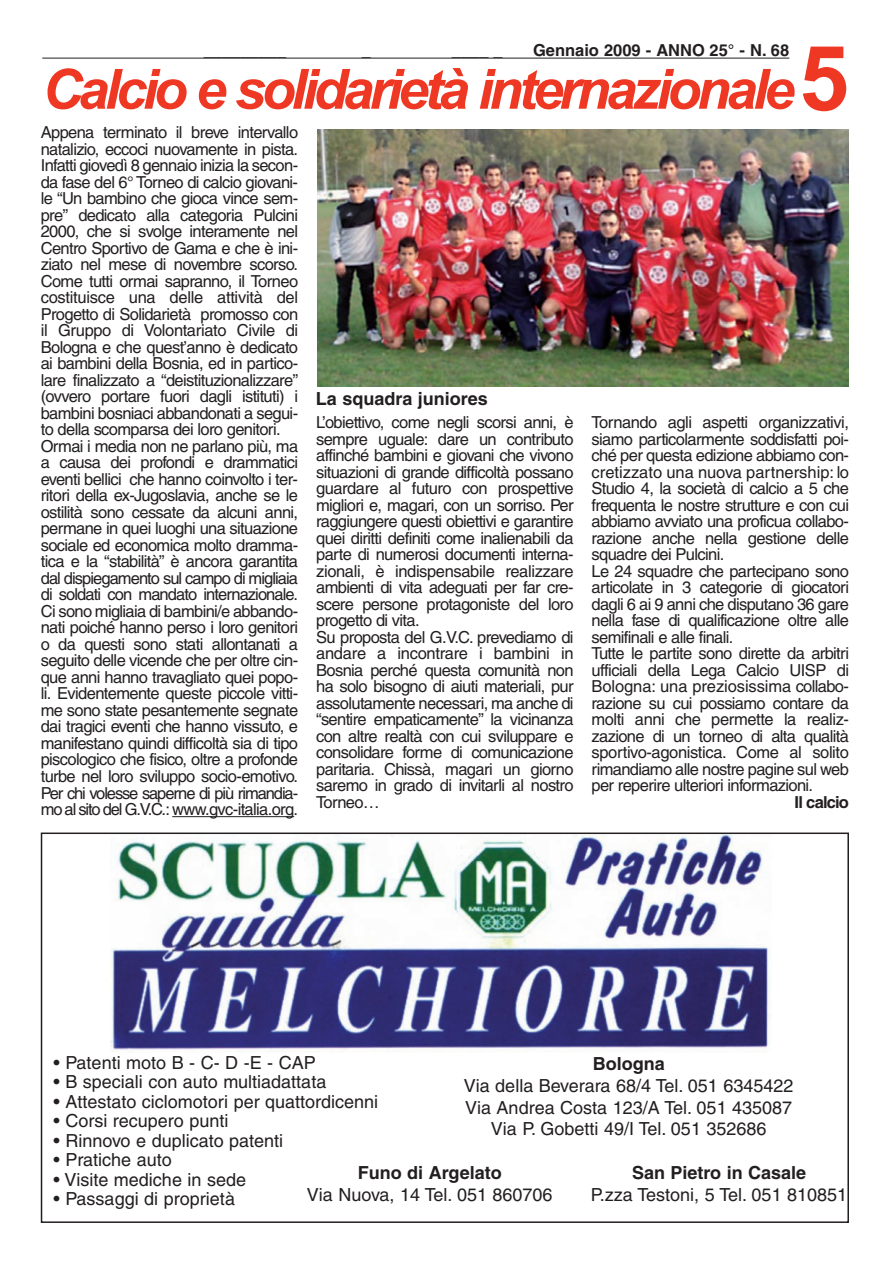
<style>
.page{position:relative;width:893px;height:1265px;background:#fff}
.page>*{position:absolute;margin:0;border:0;box-sizing:border-box;transform-origin:0 0}
.t1{font:700 90px "Arial";color:#ef3823}
.t2{font:italic 700 55.5px "Arial";letter-spacing:-.08em;color:#ef3823}
.t3{font:18px/21.6px "Helvetica";color:#231f20;text-align:center}
.t4{font:700 18px "Helvetica";color:#231f20}
.t5{font:16.5px/16.5px "Helvetica";letter-spacing:-.04em;color:#231f20}
.t6{font:700 16.5px "Helvetica";color:#231f20}
.t7{font:700 16.5px "Helvetica";letter-spacing:-.05em;color:#231f20}
</style>
<div class="page">
<hr style="left:42px;top:58px;width:747px;height:1px;background:#231f20">
<img style="left:110px;top:835px;width:660px;height:217px">
<div style="left:41px;top:832px;width:808px;height:390px;border:2px solid #231f20"></div>
<hr style="left:172px;top:816px;width:122px;height:1px;background:#231f20">
<img style="left:317px;top:130px;width:532px;height:257px">
<p class="t6" style="left:204px;top:45px;width:84px">_________</p>
<p class="t6" style="left:362px;top:45px;width:11px">_</p>
<p class="t6" style="left:452px;top:45px;width:52px">____ _</p>
<p class="t6" style="left:533px;top:45px;width:258px">Gennaio 2009 - ANNO 25° - N. 68</p>
<h2 class="t2" style="left:42px;top:69px;width:754px">Calcio e solidarietà internazionale</h2>
<h1 class="t1" style="left:799px;top:46px;width:52px">5</h1>
<p class="t5" style="left:41px;top:126px;width:259px">Appena terminato il breve intervallo natalizio, eccoci nuovamente in pista.<br>Infatti giovedì 8 gennaio inizia la secon&shy;da fase del 6° Torneo di calcio giovani&shy;le “Un bambino che gioca vince sem&shy;pre” dedicato alla categoria Pulcini 2000, che si svolge interamente nel Centro Sportivo de Gama e che è ini&shy;ziato nel mese di novembre scorso.<br>Come tutti ormai sapranno, il Torneo costituisce una delle attività del Progetto di Solidarietà promosso con il Gruppo di Volontariato Civile di Bologna e che quest’anno è dedicato ai bambini della Bosnia, ed in partico&shy;lare finalizzato a “deistituzionalizzare” (ovvero portare fuori dagli istituti) i bambini bosniaci abbandonati a segui&shy;to della scomparsa dei loro genitori.<br>Ormai i media non ne parlano più, ma a causa dei profondi e drammatici eventi bellici che hanno coinvolto i ter&shy;ritori della ex-Jugoslavia, anche se le ostilità sono cessate da alcuni anni, permane in quei luoghi una situazione sociale ed economica molto dramma&shy;tica e la “stabilità” è ancora garantita dal dispiegamento sul campo di migliaia di soldati con mandato internazionale.<br>Ci sono migliaia di bambini/e abbando&shy;nati poiché hanno perso i loro genitori o da questi sono stati allontanati a seguito delle vicende che per oltre cin&shy;que anni hanno travagliato quei popo&shy;li. Evidentemente queste piccole vitti&shy;me sono state pesantemente segnate dai tragici eventi che hanno vissuto, e manifestano quindi difficoltà sia di tipo piscologico che fisico, oltre a profonde turbe nel loro sviluppo socio-emotivo.<br>Per chi volesse saperne di più rimandia&shy;mo al sito del G.V.C.: www.gvc-italia.org.</p>
<p class="t4" style="left:316px;top:392px;width:173px">La squadra juniores</p>
<p class="t5" style="left:316px;top:416px;width:259px">L’obiettivo, come negli scorsi anni, è sempre uguale: dare un contributo affinché bambini e giovani che vivono situazioni di grande difficoltà possano guardare al futuro con prospettive migliori e, magari, con un sorriso. Per raggiungere questi obiettivi e garantire quei diritti definiti come inalienabili da parte di numerosi documenti interna&shy;zionali, è indispensabile realizzare ambienti di vita adeguati per far cre&shy;scere persone protagoniste del loro progetto di vita.<br>Su proposta del G.V.C. prevediamo di andare a incontrare i bambini in Bosnia perché questa comunità non ha solo bisogno di aiuti materiali, pur assolutamente necessari, ma anche di “sentire empaticamente” la vicinanza con altre realtà con cui sviluppare e consolidare forme di comunicazione paritaria. Chissà, magari un giorno saremo in grado di invitarli al nostro Torneo…</p>
<p class="t5" style="left:591px;top:416px;width:259px">Tornando agli aspetti organizzativi, siamo particolarmente soddisfatti poi&shy;ché per questa edizione abbiamo con&shy;cretizzato una nuova partnership: lo Studio 4, la società di calcio a 5 che frequenta le nostre strutture e con cui abbiamo avviato una proficua collabo&shy;razione anche nella gestione delle squadre dei Pulcini.<br>Le 24 squadre che partecipano sono articolate in 3 categorie di giocatori dagli 6 ai 9 anni che disputano 36 gare nella fase di qualificazione oltre alle semifinali e alle finali.<br>Tutte le partite sono dirette da arbitri ufficiali della Lega Calcio UISP di Bologna: una preziosissima collabo&shy;razione su cui possiamo contare da molti anni che permette la realiz&shy;zazione di un torneo di alta qualità sportivo-agonistica. Come al solito rimandiamo alle nostre pagine sul web per reperire ulteriori informazioni.</p>
<p class="t7" style="left:794px;top:796px;width:56px">Il calcio</p>
<p class="t3" style="left:54px;top:1053px;width:264px">• Patenti moto B - C- D -E - CAP</p>
<p class="t3" style="left:54px;top:1072px;width:274px">• B speciali con auto multiadattata</p>
<p class="t3" style="left:54px;top:1092px;width:326px">• Attestato ciclomotori per quattordicenni</p>
<p class="t3" style="left:54px;top:1111px;width:176px">• Corsi recupero punti</p>
<p class="t3" style="left:54px;top:1131px;width:231px">• Rinnovo e duplicato patenti</p>
<p class="t3" style="left:54px;top:1150px;width:120px">• Pratiche auto</p>
<p class="t3" style="left:54px;top:1170px;width:194px">• Visite mediche in sede</p>
<p class="t3" style="left:54px;top:1189px;width:183px">• Passaggi di proprietà</p>
<p class="t4" style="left:592px;top:1057px;width:73px">Bologna</p>
<p class="t3" style="left:464px;top:1076px;width:331px">Via della Beverara 68/4 Tel. 051 6345422<br>Via Andrea Costa 123/A Tel. 051 435087<br>Via P. Gobetti 49/I Tel. 051 352686</p>
<p class="t4" style="left:632px;top:1166px;width:176px">San Pietro in Casale</p>
<p class="t3" style="left:591px;top:1185px;width:258px">P.zza Testoni, 5 Tel. 051 810851</p>
<p class="t4" style="left:358px;top:1166px;width:145px">Funo di Argelato</p>
<p class="t3" style="left:307px;top:1185px;width:247px">Via Nuova, 14 Tel. 051 860706</p>
</div>
